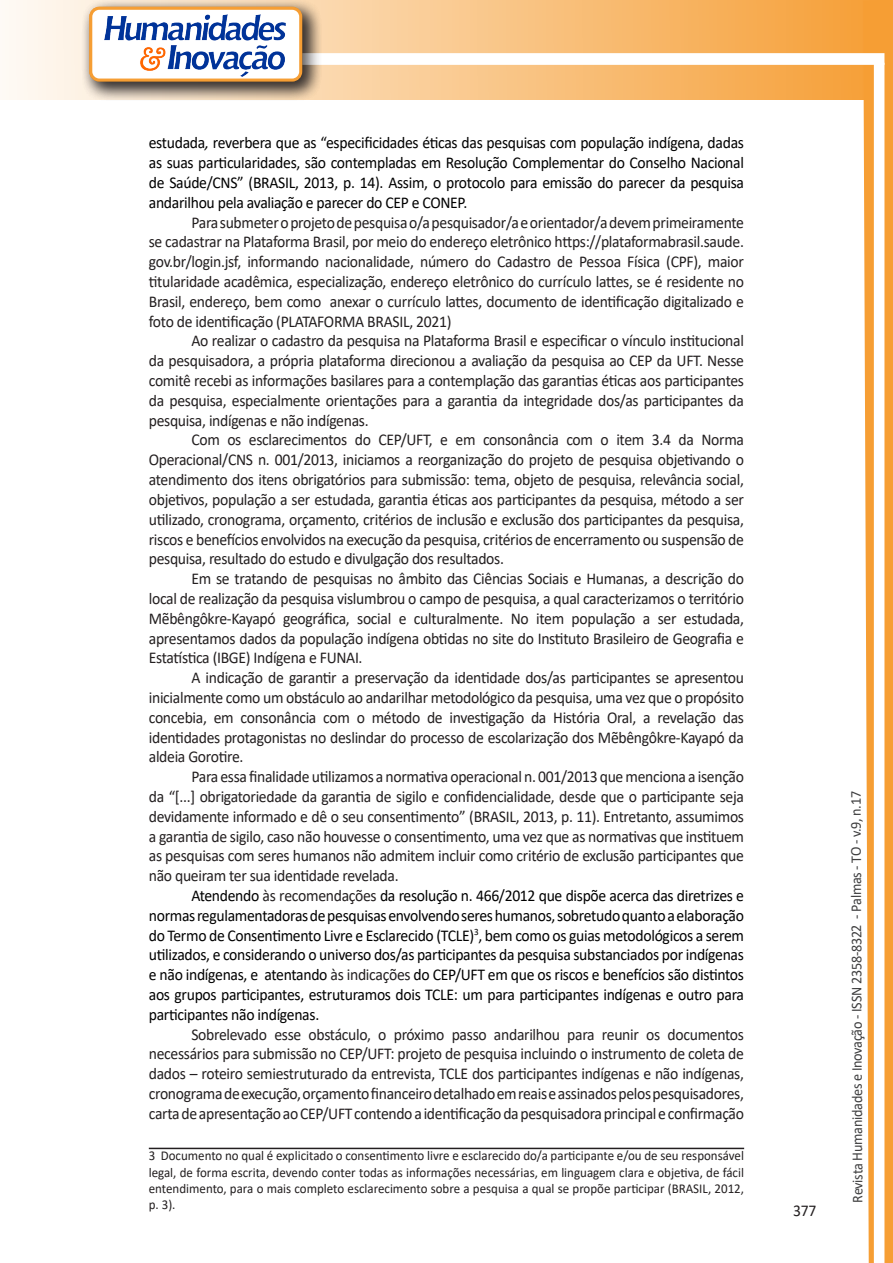
<style>
.page{position:relative;width:893px;height:1263px;background:#fff}
.page>*{position:absolute;margin:0;border:0;box-sizing:border-box;transform-origin:0 0}
.texto{font:16.5px/19.8px "Calibri";letter-spacing:-.02em;color:#231f20;text-align:justify;scale:.95 1}
.texto-2{font:16.5px/19.8px "Calibri";letter-spacing:-.02em;color:#000;text-align:justify;scale:.95 1}
.t1{font:15px "Calibri";letter-spacing:-.025em;color:#3e3e3f;scale:.95 1}
.Rodapé{font:13.5px/16.2px "Calibri";color:#231f20;text-align:justify;scale:.96 1}
.s1{font-style:italic}
.s2{color:#231f20}
</style>
<div class="page">
<svg style="left:5px;top:0;width:858px;height:100px;background:#f9c484"></svg>
<div style="left:302px;top:53px;width:582px;height:12px;background:#fff;border:2px solid #fff"></div>
<svg style="left:863px;top:0;width:30px;height:1263px"></svg>
<div style="left:81px;top:0;width:241px;height:102px;background:#231f20;opacity:.75"></div>
<div style="left:91px;top:8px;width:210px;height:72px;background:#fff;border-radius:9px"></div>
<img style="left:104px;top:14px;width:181px;height:62px">
<div style="left:89px;top:7px;width:213px;height:75px;border:3px solid #f69e34;border-radius:9px"></div>
<hr style="left:149px;top:1148px;width:595px;height:1px;background:#231f20">
<p class="texto-2" style="left:149px;top:133px;width:628px">estudada<span class="s1">,</span> reverbera que as “especificidades éticas das pesquisas com população indígena, dadas as suas particularidades, são contempladas em Resolução Complementar do Conselho Nacional de Saúde/CNS” (BRASIL, 2013, p. 14). Assim, o protocolo para emissão do parecer da pesquisa andarilhou pela avaliação e parecer do CEP e CONEP.</p>
<p class="texto" style="left:149px;top:212px;width:628px;text-indent:43px">Para submeter o projeto de pesquisa o/a pesquisador/a e orientador/a devem primeiramente se cadastrar na Plataforma Brasil, por meio do endereço eletrônico https://plataformabrasil.saude. gov.br/login.jsf, informando nacionalidade, número do Cadastro de Pessoa Física (CPF), maior titularidade acadêmica, especialização, endereço eletrônico do currículo lattes, se é residente no Brasil, endereço, bem como anexar o currículo lattes, documento de identificação digitalizado e foto de identificação (PLATAFORMA BRASIL, 2021)</p>
<p class="texto" style="left:149px;top:331px;width:628px;text-indent:43px">Ao realizar o cadastro da pesquisa na Plataforma Brasil e especificar o vínculo institucional da pesquisadora, a própria plataforma direcionou a avaliação da pesquisa ao CEP da UFT. Nesse comitê recebi as informações basilares para a contemplação das garantias éticas aos participantes da pesquisa, especialmente orientações para a garantia da integridade dos/as participantes da pesquisa, indígenas e não indígenas.</p>
<p class="texto" style="left:149px;top:430px;width:628px;text-indent:43px">Com os esclarecimentos do CEP/UFT, e em consonância com o item 3.4 da Norma Operacional/CNS n. 001/2013, iniciamos a reorganização do projeto de pesquisa objetivando o atendimento dos itens obrigatórios para submissão: tema, objeto de pesquisa, relevância social, objetivos, população a ser estudada, garantia éticas aos participantes da pesquisa, método a ser utilizado, cronograma, orçamento, critérios de inclusão e exclusão dos participantes da pesquisa, riscos e benefícios envolvidos na execução da pesquisa, critérios de encerramento ou suspensão de pesquisa, resultado do estudo e divulgação dos resultados.</p>
<p class="texto" style="left:149px;top:568px;width:628px;text-indent:43px">Em se tratando de pesquisas no âmbito das Ciências Sociais e Humanas, a descrição do local de realização da pesquisa vislumbrou o campo de pesquisa, a qual caracterizamos o território Mẽbêngôkre-Kayapó geográfica, social e culturalmente. No item população a ser estudada, apresentamos dados da população indígena obtidas no site do Instituto Brasileiro de Geografia e Estatística (IBGE) Indígena e FUNAI.</p>
<p class="texto" style="left:149px;top:667px;width:628px;text-indent:43px">A indicação de garantir a preservação da identidade dos/as participantes se apresentou inicialmente como um obstáculo ao andarilhar metodológico da pesquisa, uma vez que o propósito concebia, em consonância com o método de investigação da História Oral, a revelação das identidades protagonistas no deslindar do processo de escolarização dos Mẽbêngôkre-Kayapó da aldeia Gorotire.</p>
<p class="texto" style="left:149px;top:766px;width:628px;text-indent:43px">Para essa finalidade utilizamos a normativa operacional n. 001/2013 que menciona a isenção da “[...] obrigatoriedade da garantia de sigilo e confidencialidade, desde que o participante seja devidamente informado e dê o seu consentimento” (BRASIL, 2013, p. 11). Entretanto, assumimos a garantia de sigilo, caso não houvesse o consentimento, uma vez que as normativas que instituem as pesquisas com seres humanos não admitem incluir como critério de exclusão participantes que não queiram ter sua identidade revelada.</p>
<p class="texto-2" style="left:149px;top:885px;width:628px;text-indent:43px">Atendendo <span class="s2">às recomendações</span> da resolução n. 466/2012 que dispõe acerca das diretrizes e normas regulamentadoras de pesquisas envolvendo seres humanos, sobretudo quanto a elaboração do Termo de Consentimento Livre e Esclarecido (TCLE)<sup>3</sup>, bem como os guias metodológicos a serem utilizados, e considerando o universo dos/as participantes da pesquisa substanciados por indígenas e não indígenas, e atentando <span class="s2">às indicações</span> do CEP/UFT em que os riscos e benefícios são distintos aos grupos participantes, estruturamos dois TCLE: um para participantes indígenas e outro para participantes não indígenas.</p>
<p class="texto" style="left:149px;top:1024px;width:628px;text-indent:43px">Sobrelevado esse obstáculo, o próximo passo andarilhou para reunir os documentos necessários para submissão no CEP/UFT: projeto de pesquisa incluindo o instrumento de coleta de dados – roteiro semiestruturado da entrevista, TCLE dos participantes indígenas e não indígenas, cronograma de execução, orçamento financeiro detalhado em reais e assinados pelos pesquisadores, carta de apresentação ao CEP/UFT contendo a identificação da pesquisadora principal e confirmação</p>
<p class="Rodapé" style="left:149px;top:1147px;width:621px">3 Documento no qual é explicitado o consentimento livre e esclarecido do/a participante e/ou de seu responsável legal, de forma escrita, devendo conter todas as informações necessárias, em linguagem clara e objetiva, de fácil entendimento, para o mais completo esclarecimento sobre a pesquisa a qual se propõe participar (BRASIL, 2012, p. 3).</p>
<p class="texto" style="left:793px;top:1200px;width:26px">377</p>
<p class="t1" style="left:846px;top:1203px;width:435px;rotate:-90deg">Revista Humanidades e Inovação - ISSN 2358-8322 - Palmas - TO - v.9, n.17</p>
</div>
